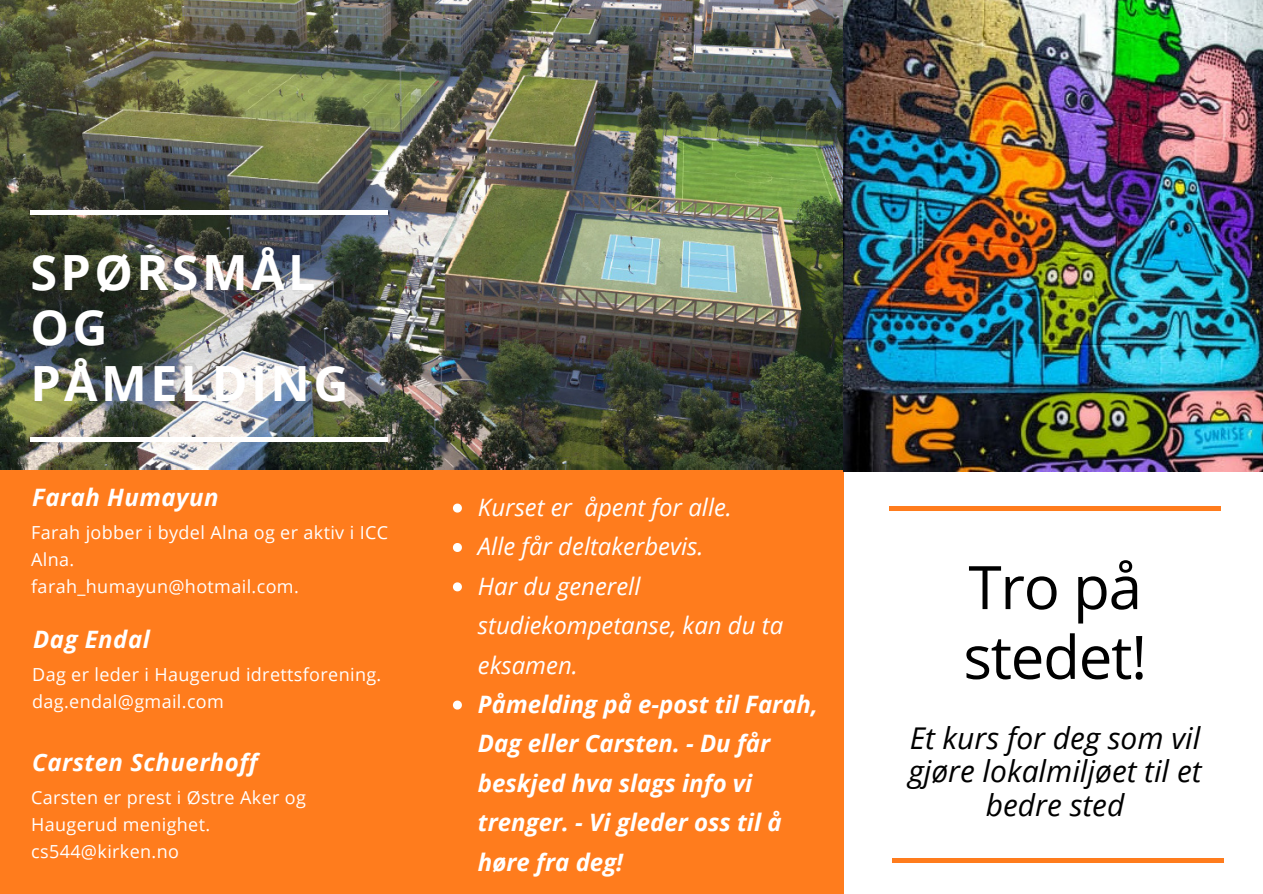
<style>
.page{position:relative;width:1263px;height:894px;background:#fff}
.page>*{position:absolute;margin:0;border:0;box-sizing:border-box;transform-origin:0 0}
.t1{font:60px/69.8px "Open Sans";letter-spacing:-.02em;color:#000}
.t2{font:700 48.6px/55.8px "Open Sans";letter-spacing:.07em;color:#fff}
.t3{font:italic 30px/33.8px "Open Sans";color:#000;text-align:center}
.t4{font:italic 700 24px/39.3px "Open Sans";color:#fff}
.t5{font:italic 24px/39.3px "Open Sans";color:#fff}
.t6{font:italic 700 24px "Open Sans";letter-spacing:.02em;color:#fff}
.t7{font:18px/27px "Open Sans";letter-spacing:.02em;color:#fff}
</style>
<div class="page">
<div style="left:0;top:0;width:1263px;height:893px;background:#ff7c1d"></div>
<div style="left:844px;top:468px;width:419px;height:425px;background:#fff"></div>
<hr style="left:889px;top:506px;width:332px;height:4px;background:#ff7c1d">
<hr style="left:892px;top:858px;width:332px;height:4px;background:#ff7c1d">
<img style="left:0;top:0;width:844px;height:469px">
<img style="left:844px;top:0;width:419px;height:471px">
<svg style="left:453px;top:503px;width:9px;height:9px"></svg>
<svg style="left:453px;top:543px;width:9px;height:9px"></svg>
<svg style="left:453px;top:582px;width:9px;height:9px"></svg>
<svg style="left:453px;top:700px;width:9px;height:9px"></svg>
<div style="left:30px;top:210px;width:358px;height:5px;background:#fff"></div>
<div style="left:30px;top:437px;width:358px;height:5px;background:#fff"></div>
<p class="t2" style="left:30px;top:243px;width:320px">SPØRSMÅL<br>OG<br>PÅMELDING</p>
<p class="t6" style="left:32px;top:480px;width:188px">Farah Humayun</p>
<p class="t7" style="left:31px;top:518px;width:358px">Farah jobber i bydel Alna og er aktiv i ICC<br>Alna.</p>
<p class="t7" style="left:31px;top:572px;width:269px">farah_humayun@hotmail.com.</p>
<p class="t6" style="left:33px;top:622px;width:118px">Dag Endal</p>
<p class="t7" style="left:32px;top:660px;width:351px">Dag er leder i Haugerud idrettsforening.</p>
<p class="t7" style="left:32px;top:687px;width:193px">dag.endal@gmail.com</p>
<p class="t6" style="left:32px;top:744px;width:227px">Carsten Schuerhoff</p>
<p class="t7" style="left:31px;top:783px;width:276px">Carsten er prest i Østre Aker og<br>Haugerud menighet.</p>
<p class="t7" style="left:31px;top:837px;width:149px">cs544@kirken.no</p>
<p class="t5" style="left:478px;top:487px;width:255px">Kurset er åpent for alle.</p>
<p class="t5" style="left:478px;top:526px;width:227px">Alle får deltakerbevis.</p>
<p class="t5" style="left:478px;top:565px;width:307px">Har du generell studiekompetanse, kan du ta eksamen.</p>
<p class="t4" style="left:478px;top:683px;width:341px">Påmelding på e-post til Farah,<br>Dag eller Carsten. - Du får beskjed hva slags info vi trenger. - Vi gleder oss til å høre fra deg!</p>
<p class="t1" style="left:963px;top:550px;width:185px">Tro på stedet!</p>
<p class="t3" style="left:909px;top:720px;width:294px">Et kurs for deg som vil gjøre lokalmiljøet til et bedre sted</p>
</div>
